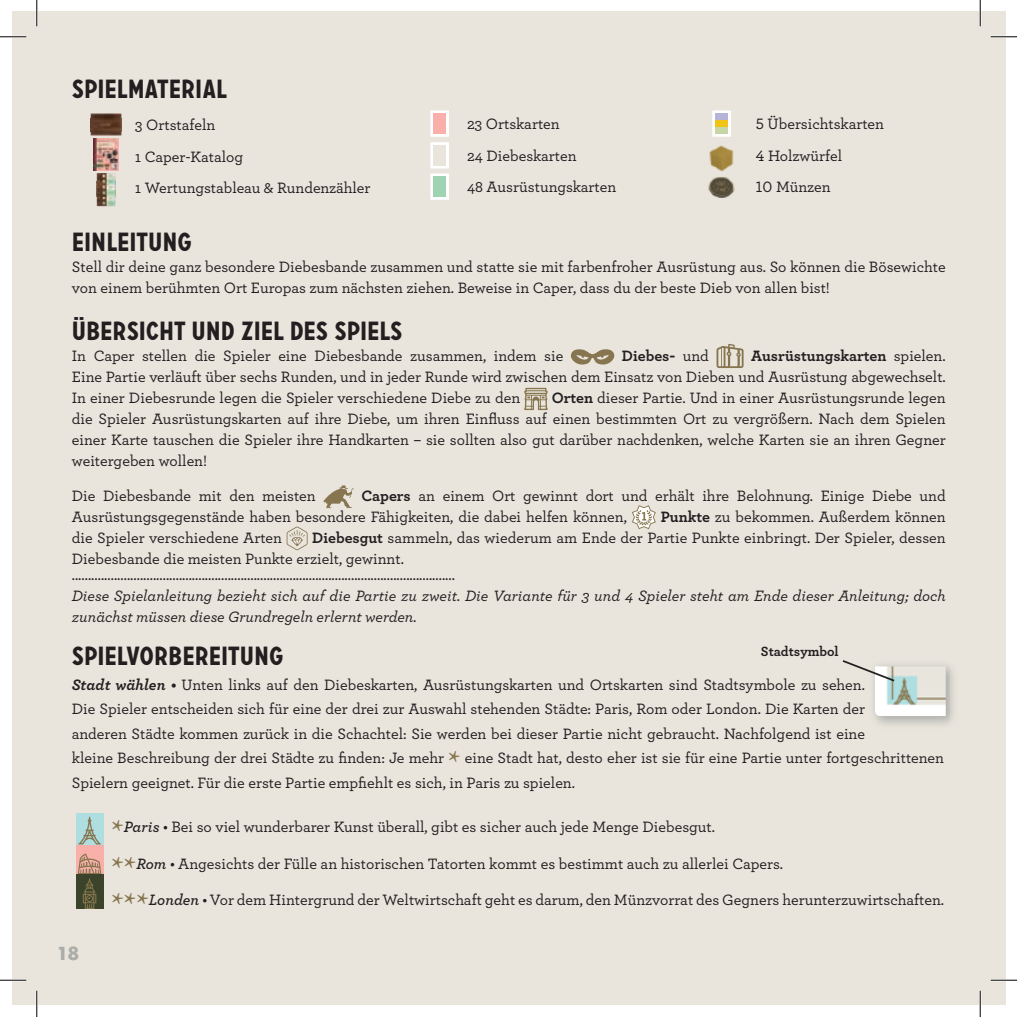
<style>
.page{position:relative;width:1017px;height:1017px;background:#fff}
.page>*{position:absolute;margin:0;border:0;box-sizing:border-box;transform-origin:0 0}
.t1{font:700 26.25px "Carrosserie";color:#231f20}
.t2{font:700 17.5px "Futura";color:#acaca8}
.t3{font:500 15.75px/21px "Archer";color:#231f20}
.t4{font:italic 500 15.75px/21px "Archer";color:#231f20}
.t5{font:700 15.75px "Archer";color:#231f20}
.t6{font:700 14px "Archer";color:#231f20}
.s1{font-weight:500}
.s2{font-weight:700}
.s3{font-weight:700;font-style:italic}
.s4{font-family:"Minion";font-weight:700;font-size:28px;color:#86754e}
.s5{font-weight:600;font-style:italic}
</style>
<div class="page">
<div style="left:12px;top:12px;width:992px;height:992px;background:#e9e5dd"></div>
<svg style="left:570px;top:349px;width:44px;height:15px"></svg>
<svg style="left:716px;top:344px;width:27px;height:24px"></svg>
<svg style="left:524px;top:387px;width:23px;height:23px"></svg>
<svg style="left:323px;top:485px;width:31px;height:23px"></svg>
<svg style="left:632px;top:505px;width:23px;height:24px"></svg>
<svg style="left:286px;top:526px;width:21px;height:24px"></svg>
<div style="left:76px;top:812px;width:27px;height:32px;background:#afdee1"></div>
<svg style="left:78px;top:816px;width:23px;height:28px"></svg>
<div style="left:76px;top:844px;width:27px;height:29px;background:#f9b0aa"></div>
<div style="left:76px;top:874px;width:27px;height:34px;background:#3b442a"></div>
<svg style="left:78px;top:853px;width:23px;height:55px"></svg>
<img style="left:873px;top:664px;width:81px;height:61px">
<img style="left:874px;top:666px;width:71px;height:49px">
<svg style="left:842px;top:660px;width:52px;height:21px"></svg>
<img style="left:91px;top:113px;width:30px;height:23px">
<img style="left:91px;top:118px;width:30px;height:14px">
<div style="left:430px;top:173px;width:19px;height:27px;background:#fff"></div>
<div style="left:433px;top:176px;width:13px;height:21px;background:#9fd4b2"></div>
<div style="left:430px;top:142px;width:19px;height:26px;background:#fff"></div>
<div style="left:433px;top:145px;width:13px;height:20px;background:#e9e5dd"></div>
<div style="left:430px;top:110px;width:19px;height:27px;background:#fff"></div>
<div style="left:433px;top:113px;width:13px;height:21px;background:#f9b0aa"></div>
<img style="left:709px;top:145px;width:25px;height:26px">
<img style="left:708px;top:177px;width:27px;height:21px">
<div style="left:712px;top:110px;width:18px;height:27px;background:#fff"></div>
<div style="left:715px;top:113px;width:12px;height:21px;background:#b4b3d8"></div>
<div style="left:715px;top:120px;width:12px;height:7px;background:#f1c315"></div>
<div style="left:715px;top:127px;width:12px;height:7px;background:#c6d6a6"></div>
<img style="left:93px;top:139px;width:26px;height:31px">
<img style="left:97px;top:173px;width:18px;height:33px">
<img style="left:97px;top:181px;width:18px;height:15px">
<hr style="left:0;top:36px;width:26px;height:2px;background:#fff">
<hr style="left:990px;top:36px;width:26px;height:2px;background:#fff">
<hr style="left:0;top:978px;width:26px;height:2px;background:#fff">
<hr style="left:990px;top:978px;width:26px;height:2px;background:#fff">
<hr style="left:36px;top:0;width:2px;height:26px;background:#fff">
<hr style="left:36px;top:990px;width:2px;height:26px;background:#fff">
<hr style="left:978px;top:0;width:2px;height:26px;background:#fff">
<hr style="left:978px;top:990px;width:2px;height:26px;background:#fff">
<svg style="left:0;top:36px;width:26px;height:1px"></svg>
<svg style="left:990px;top:36px;width:26px;height:1px"></svg>
<svg style="left:0;top:979px;width:26px;height:1px"></svg>
<svg style="left:990px;top:979px;width:26px;height:1px"></svg>
<svg style="left:36px;top:0;width:1px;height:26px"></svg>
<svg style="left:36px;top:990px;width:1px;height:26px"></svg>
<svg style="left:979px;top:0;width:1px;height:26px"></svg>
<svg style="left:979px;top:990px;width:1px;height:26px"></svg>
<h1 class="t1" style="left:72px;top:74px;width:157px">SPIELMATERIAL</h1>
<p class="t3" style="left:135px;top:109px;width:237px;line-height:31.5px">3 Ortstafeln<br>1 Caper-Katalog<br>1 Wertungstableau &amp; Rundenzähler</p>
<p class="t3" style="left:467px;top:108px;width:151px;line-height:31.5px">23 Ortskarten<br>24 Diebeskarten<br>48 Ausrüstungskarten</p>
<p class="t3" style="left:755px;top:108px;width:130px;line-height:31.5px">5 Übersichtskarten<br>4 Holzwürfel<br>10 Münzen</p>
<h1 class="t1" style="left:72px;top:226px;width:122px">EINLEITUNG</h1>
<p class="t3" style="left:72px;top:256px;width:875px">Stell dir deine ganz besondere Diebesbande zusammen und statte sie mit farbenfroher Ausrüstung aus. So können die Bösewichte von einem berühmten Ort Europas zum nächsten ziehen. Beweise in Caper, dass du der beste Dieb von allen bist!</p>
<h1 class="t1" style="left:72px;top:315px;width:332px">ÜBERSICHT UND ZIEL DES SPIELS</h1>
<p class="t3" style="left:72px;top:345px;width:493px">In Caper stellen die Spieler eine Diebesbande zusammen, indem sie</p>
<p class="t5" style="left:621px;top:346px;width:88px">Diebes- <span class="s1">und</span></p>
<p class="t3" style="left:72px;top:345px;width:875px;text-align:justify;text-indent:679px"><span class="s2">Ausrüstungskarten</span> spielen.<br>Eine Partie verläuft über sechs Runden, und in jeder Runde wird zwischen dem Einsatz von Dieben und Ausrüstung abgewechselt.<br>In einer Diebesrunde legen die Spieler verschiedene Diebe zu den</p>
<p class="t3" style="left:72px;top:387px;width:875px;text-align:justify;text-indent:479px"><span class="s2">Orten</span> dieser Partie. Und in einer Ausrüstungsrunde legen die Spieler Ausrüstungskarten auf ihre Diebe, um ihren Einfluss auf einen bestimmten Ort zu vergrößern. Nach dem Spielen einer Karte tauschen die Spieler ihre Handkarten – sie sollten also gut darüber nachdenken, welche Karten sie an ihren Gegner weitergeben wollen!</p>
<p class="t3" style="left:72px;top:485px;width:245px">Die Diebesbande mit den meisten</p>
<p class="t3" style="left:72px;top:485px;width:875px;text-indent:289px"><span class="s2">Capers</span> an einem Ort gewinnt dort und erhält ihre Belohnung. Einige Diebe und<br>Ausrüstungsgegenstände haben besondere Fähigkeiten, die dabei helfen können,</p>
<p class="t3" style="left:660px;top:506px;width:286px"><span class="s2">Punkte</span> zu bekommen. Außerdem können</p>
<p class="t3" style="left:72px;top:527px;width:212px">die Spieler verschiedene Arten</p>
<p class="t3" style="left:72px;top:527px;width:875px;text-indent:240px"><span class="s2">Diebesgut</span> sammeln, das wiederum am Ende der Partie Punkte einbringt. Der Spieler, dessen<br>Diebesbande die meisten Punkte erzielt, gewinnt.</p>
<p class="t3" style="left:72px;top:564px;width:384px">......................................................................................................................</p>
<p class="t4" style="left:72px;top:585px;width:875px">Diese Spielanleitung bezieht sich auf die Partie zu zweit. Die Variante für 3 und 4 Spieler steht am Ende dieser Anleitung; doch zunächst müssen diese Grundregeln erlernt werden.</p>
<h1 class="t1" style="left:72px;top:640px;width:213px">SPIELVORBEREITUNG</h1>
<p class="t3" style="left:72px;top:672px;width:873px;line-height:24.5px"><span class="s3">Stadt wählen •</span> Unten links auf den Diebeskarten, Ausrüstungskarten und Ortskarten sind Stadtsymbole zu sehen.<br>Die Spieler entscheiden sich für eine der drei zur Auswahl stehenden Städte: Paris, Rom oder London. Die Karten der<br>anderen Städte kommen zurück in die Schachtel: Sie werden bei dieser Partie nicht gebraucht. Nachfolgend ist eine<br>kleine Beschreibung der drei Städte zu finden: Je mehr <span class="s4">*</span> eine Stadt hat, desto eher ist sie für eine Partie unter fortgeschrittenen Spielern geeignet. Für die erste Partie empfiehlt es sich, in Paris zu spielen.</p>
<p class="t3" style="left:111px;top:815px;width:604px"><span class="s4">*</span><span class="s5">Paris •</span> Bei so viel wunderbarer Kunst überall, gibt es sicher auch jede Menge Diebesgut.</p>
<p class="t3" style="left:111px;top:852px;width:672px"><span class="s4">**</span><span class="s5">Rom •</span> Angesichts der Fülle an historischen Tatorten kommt es bestimmt auch zu allerlei Capers.</p>
<p class="t3" style="left:111px;top:889px;width:833px"><span class="s4">***</span><span class="s5">Londen •</span> Vor dem Hintergrund der Weltwirtschaft geht es darum, den Münzvorrat des Gegners herunterzuwirtschaften.</p>
<p class="t6" style="left:760px;top:643px;width:79px">Stadtsymbol</p>
<p class="t2" style="left:57px;top:943px;width:24px">18</p>
</div>
